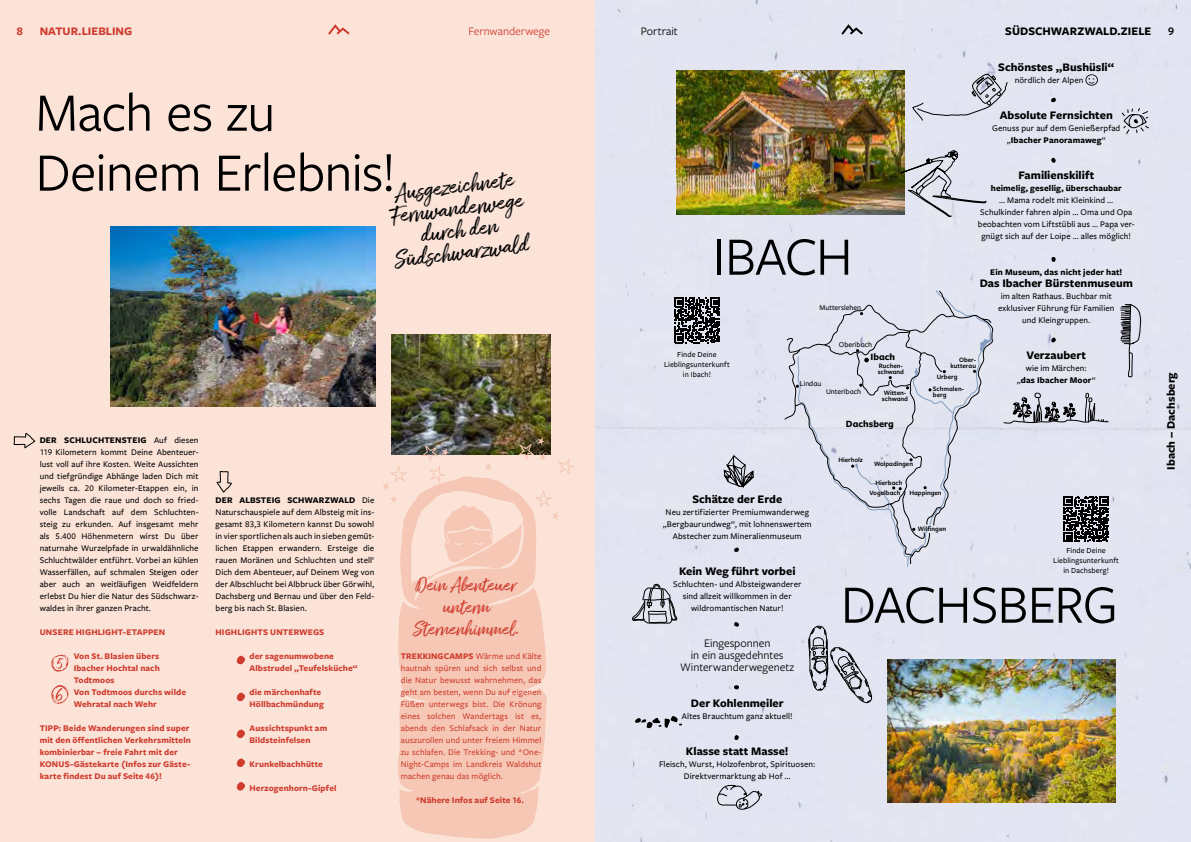
<style>
.page{position:relative;width:1191px;height:842px;background:#fbe3d8}
.page>*{position:absolute;margin:0;border:0;box-sizing:border-box;transform-origin:0 0}
.t1{font:56px/60px "Freight Sans Pro";letter-spacing:-.02em;color:#000}
.t2{font:24px/22px "Amithen";color:#000;text-align:center}
.t3{font:20px/22px "Amithen";color:#cf3c2e;text-align:center}
.t4{font:700 12px "Freight Sans Pro";color:#000}
.t5{font:12px/12px "Freight Sans Pro";letter-spacing:-.005em;color:#000;text-align:center}
.t6{font:700 12px "Freight Sans Pro";letter-spacing:.005em;color:#cf3c2e}
.t7{font:12px "Freight Sans Pro";letter-spacing:-.005em;color:#cf3c2e}
.t8{font:600 12px "Freight Sans Pro";color:#000}
.t9{font:700 9.9px "Freight Sans Pro";color:#000}
.t10{font:500 9px/12px "Freight Sans Pro";letter-spacing:.01em;color:#000;text-align:center}
.t11{font:700 9px/12px "Freight Sans Pro";letter-spacing:.01em;color:#cf3c2e}
.t12{font:500 9px/12px "Freight Sans Pro";letter-spacing:.01em;color:#cf3c2e;text-align:justify}
.t13{font:700 9px "Freight Sans Pro";letter-spacing:.01em;color:#000}
.t14{font:500 8px/10px "Freight Sans Pro";letter-spacing:.015em;color:#000;text-align:center}
.t15{font:500 7.7px "Freight Sans Pro";letter-spacing:-.005em;color:#000}
.t16{font:600 6.9px/6px "Freight Sans Pro";color:#000}
.s1{font-weight:700}
</style>
<div class="page">
<div style="left:595px;top:0;width:596px;height:842px;background:#e3e5f1"></div>
<img style="left:887px;top:659px;width:228px;height:144px">
<img style="left:676px;top:71px;width:228px;height:144px">
<img style="left:111px;top:226px;width:264px;height:181px">
<img style="left:391px;top:335px;width:159px;height:120px">
<svg style="left:783px;top:289px;width:210px;height:279px;background:#dcdeea"></svg>
<svg style="left:899px;top:150px;width:87px;height:67px;background:#c3c5cb"></svg>
<svg style="left:723px;top:441px;width:32px;height:54px;background:#b8bac4"></svg>
<svg style="left:911px;top:73px;width:97px;height:49px;background:#d1d3df"></svg>
<svg style="left:1120px;top:107px;width:30px;height:28px"></svg>
<svg style="left:1119px;top:303px;width:22px;height:162px;background:#cbcdd8"></svg>
<svg style="left:631px;top:583px;width:47px;height:63px;background:#c3c5ce"></svg>
<svg style="left:807px;top:624px;width:66px;height:91px;background:#c3c5cf"></svg>
<svg style="left:1002px;top:392px;width:107px;height:43px;background:#bcbec8"></svg>
<svg style="left:398px;top:476px;width:149px;height:363px;fill:#f5c7b4"></svg>
<svg style="left:444px;top:506px;width:49px;height:56px"></svg>
<svg style="left:1063px;top:496px;width:46px;height:46px;background:#3e3f42"></svg>
<svg style="left:674px;top:298px;width:46px;height:45px;background:#454649"></svg>
<svg style="left:1085px;top:74px;width:12px;height:12px"></svg>
<svg style="left:1051px;top:158px;width:4px;height:5px"></svg>
<svg style="left:1051px;top:257px;width:4px;height:5px"></svg>
<svg style="left:1051px;top:337px;width:5px;height:6px"></svg>
<svg style="left:1051px;top:98px;width:5px;height:5px"></svg>
<svg style="left:734px;top:547px;width:5px;height:5px"></svg>
<svg style="left:733px;top:622px;width:6px;height:5px"></svg>
<svg style="left:733px;top:685px;width:6px;height:4px"></svg>
<svg style="left:734px;top:735px;width:5px;height:5px"></svg>
<svg style="left:635px;top:716px;width:47px;height:12px"></svg>
<svg style="left:716px;top:784px;width:47px;height:26px"></svg>
<svg style="left:13px;top:433px;width:23px;height:16px"></svg>
<svg style="left:216px;top:471px;width:16px;height:22px"></svg>
<svg style="left:51px;top:655px;width:18px;height:17px"></svg>
<svg style="left:51px;top:685px;width:17px;height:19px"></svg>
<svg style="left:236px;top:655px;width:9px;height:10px"></svg>
<svg style="left:236px;top:692px;width:9px;height:10px"></svg>
<svg style="left:236px;top:729px;width:9px;height:9px"></svg>
<svg style="left:236px;top:758px;width:9px;height:9px"></svg>
<svg style="left:236px;top:782px;width:9px;height:9px"></svg>
<svg style="left:383px;top:466px;width:24px;height:37px"></svg>
<svg style="left:485px;top:463px;width:7px;height:7px"></svg>
<svg style="left:421px;top:443px;width:28px;height:40px"></svg>
<svg style="left:518px;top:437px;width:29px;height:24px"></svg>
<svg style="left:534px;top:483px;width:25px;height:37px"></svg>
<svg style="left:558px;top:459px;width:16px;height:15px"></svg>
<svg style="left:839px;top:23px;width:26px;height:14px"></svg>
<svg style="left:328px;top:24px;width:22px;height:11px"></svg>
<h3 class="t6" style="left:17px;top:23px;width:7px">8</h3>
<h3 class="t5" style="left:641px;top:24px;width:39px">Portrait</h3>
<h3 class="t4" style="left:1005px;top:23px;width:147px">SÜDSCHWARZWALD.ZIELE</h3>
<h3 class="t8" style="left:1168px;top:23px;width:7px">9</h3>
<h3 class="t6" style="left:40px;top:23px;width:94px">NATUR.LIEBLING</h3>
<h3 class="t7" style="left:468px;top:23px;width:83px">Fernwanderwege</h3>
<h1 class="t1" style="left:35px;top:80px;width:362px">Mach es zu<br>Deinem Erlebnis!</h1>
<h2 class="t2" style="left:386px;top:185px;width:136px;rotate:-7deg">Ausgezeichnete<br>Fernwanderwege durch den<br>Südschwarzwald</h2>
<p class="t10" style="left:40px;top:433px;width:160px;text-align:justify"><span class="s1">DER SCHLUCHTENSTEIG</span> Auf diesen 119 Kilometern kommt Deine Abenteuer&shy;lust voll auf ihre Kosten. Weite Aussichten und tiefgründige Abhänge laden Dich mit jeweils ca. 20 Kilometer-Etappen ein, in sechs Tagen die raue und doch so fried&shy;volle Landschaft auf dem Schluchten&shy;steig zu erkunden. Auf insgesamt mehr als 5.400 Höhenmetern wirst Du über naturnahe Wurzelpfade in urwaldähnliche Schluchtwälder entführt. Vorbei an kühlen Wasserfällen, auf schmalen Steigen oder aber auch an weitläufigen Weidfeldern erlebst Du hier die Natur des Südschwarz&shy;waldes in ihrer ganzen Pracht.</p>
<p class="t11" style="left:40px;top:625px;width:127px">UNSERE HIGHLIGHT-ETAPPEN</p>
<p class="t11" style="left:74px;top:649px;width:114px">Von St. Blasien übers<br>Ibacher Hochtal nach<br>Todtmoos<br>Von Todtmoos durchs wilde<br>Wehratal nach Wehr</p>
<p class="t11" style="left:40px;top:721px;width:153px">TIPP: Beide Wanderungen sind super mit den öffentlichen Verkehrsmitteln kombinierbar – freie Fahrt mit der KONUS-Gästekarte (Infos zur Gäste&shy;karte findest Du auf Seite 46)!</p>
<p class="t10" style="left:215px;top:493px;width:160px;text-align:justify"><span class="s1">DER ALBSTEIG SCHWARZWALD</span> Die Naturschauspiele auf dem Albsteig mit ins&shy;gesamt 83,3 Kilometern kannst Du sowohl in vier sportlichen als auch in sieben gemüt&shy;lichen Etappen erwandern. Ersteige die rauen Moränen und Schluchten und stell‘ Dich dem Abenteuer, auf Deinem Weg von der Albschlucht bei Albbruck über Görwihl, Dachsberg und Bernau und über den Feld&shy;berg bis nach St. Blasien.</p>
<p class="t11" style="left:215px;top:625px;width:110px">HIGHLIGHTS UNTERWEGS</p>
<p class="t11" style="left:249px;top:649px;width:110px">der sagenumwobene<br>Albstrudel „Teufelsküche“</p>
<p class="t11" style="left:249px;top:685px;width:76px">die märchenhafte<br>Höllbachmündung</p>
<p class="t11" style="left:249px;top:721px;width:79px">Aussichtspunkt am<br>Bildsteinfelsen</p>
<p class="t11" style="left:249px;top:757px;width:75px">Krunkelbachhütte</p>
<p class="t11" style="left:249px;top:781px;width:88px">Herzogenhorn-Gipfel</p>
<h3 class="t3" style="left:414px;top:575px;width:107px">Dein Abenteuer unterm<br>Sternenhimmel.</h3>
<p class="t12" style="left:401px;top:649px;width:142px"><span class="s1">TREKKINGCAMPS</span> Wärme und Kälte hautnah spüren und sich selbst und die Natur bewusst wahrnehmen, das geht am besten, wenn Du auf eigenen Füßen unterwegs bist. Die Krönung eines solchen Wandertags ist es, abends den Schlafsack in der Natur auszurollen und unter freiem Himmel zu schlafen. Die Trekking- und *One-Night-Camps im Landkreis Waldshut machen genau das möglich.</p>
<p class="t11" style="left:416px;top:793px;width:109px">*Nähere Infos auf Seite 16.</p>
<h1 class="t1" style="left:713px;top:224px;width:141px">IBACH</h1>
<p class="t15" style="left:819px;top:302px;width:43px">Mutterslehen</p>
<p class="t14" style="left:664px;top:349px;width:67px">Finde Deine<br>Lieblingsunterkunft in Ibach!</p>
<p class="t15" style="left:838px;top:339px;width:35px">Oberibach</p>
<p class="t9" style="left:870px;top:349px;width:26px">Ibach</p>
<p class="t15" style="left:800px;top:378px;width:23px">Lindau</p>
<p class="t15" style="left:826px;top:386px;width:37px">Unteribach</p>
<p class="t16" style="left:878px;top:363px;width:28px">Ruchen&shy;schwand</p>
<p class="t16" style="left:882px;top:390px;width:28px">Witten&shy;schwand</p>
<p class="t9" style="left:846px;top:417px;width:49px">Dachsberg</p>
<p class="t16" style="left:838px;top:457px;width:26px">Hierholz</p>
<p class="t16" style="left:874px;top:461px;width:41px">Wolpadingen</p>
<p class="t16" style="left:875px;top:479px;width:28px">Hierbach</p>
<h3 class="t4" style="left:998px;top:59px;width:118px">Schönstes „Bushüsli“</h3>
<p class="t10" style="left:1014px;top:73px;width:70px">nördlich der Alpen</p>
<h3 class="t4" style="left:999px;top:107px;width:115px">Absolute Fernsichten</h3>
<p class="t10" style="left:992px;top:121px;width:130px">Genuss pur auf dem Genießerpfad „<span class="s1">Ibacher Panoramaweg</span>“</p>
<h3 class="t4" style="left:1018px;top:167px;width:77px">Familienskilift</h3>
<p class="t13" style="left:990px;top:182px;width:132px">heimelig, gesellig, überschaubar</p>
<p class="t10" style="left:978px;top:193px;width:158px">… Mama rodelt mit Kleinkind … Schulkinder fahren alpin … Oma und Opa beobachten vom Liftstübli aus … Papa ver&shy;gnügt sich auf der Loipe … alles möglich!</p>
<p class="t13" style="left:990px;top:266px;width:133px">Ein Museum, das nicht jeder hat!</p>
<h3 class="t4" style="left:979px;top:275px;width:155px">Das Ibacher Bürstenmuseum</h3>
<p class="t10" style="left:998px;top:289px;width:118px">im alten Rathaus. Buchbar mit exklusiver Führung für Familien und Kleingruppen.</p>
<h3 class="t4" style="left:1026px;top:347px;width:61px">Verzaubert</h3>
<p class="t10" style="left:1016px;top:361px;width:80px">wie im Märchen: „<span class="s1">das Ibacher Moor</span>“</p>
<p class="t16" style="left:950px;top:357px;width:27px;text-align:right">Ober&shy;kutterau</p>
<p class="t16" style="left:933px;top:386px;width:33px">Schmalen&shy;berg</p>
<p class="t16" style="left:936px;top:373px;width:22px">Urberg</p>
<h3 class="t4" style="left:692px;top:491px;width:91px">Schätze der Erde</h3>
<p class="t10" style="left:663px;top:505px;width:150px">Neu zertifizierter Premiumwanderweg „Bergbaurundweg“, mit lohnenswertem<br>Abstecher zum Mineralienmuseum</p>
<h3 class="t4" style="left:679px;top:563px;width:118px">Kein Weg führt vorbei</h3>
<p class="t10" style="left:673px;top:577px;width:130px">Schluchten- und Albsteigwanderer sind allzeit willkommen in der wildromantischen Natur!</p>
<h3 class="t5" style="left:680px;top:636px;width:115px">Eingesponnen<br>in ein ausgedehntes<br>Winterwanderwegenetz</h3>
<h3 class="t4" style="left:691px;top:695px;width:94px">Der Kohlenmeiler</h3>
<p class="t10" style="left:682px;top:709px;width:112px">Altes Brauchtum ganz aktuell!</p>
<h3 class="t4" style="left:686px;top:743px;width:104px">Klasse statt Masse!</h3>
<p class="t10" style="left:659px;top:757px;width:158px">Fleisch, Wurst, Holzofenbrot, Spirituosen:<br>Direktvermarktung ab Hof …</p>
<p class="t16" style="left:869px;top:490px;width:32px">Vogelbach</p>
<p class="t16" style="left:909px;top:490px;width:34px">Happingen</p>
<p class="t16" style="left:917px;top:526px;width:30px">Wilfingen</p>
<p class="t14" style="left:1053px;top:545px;width:67px">Finde Deine<br>Lieblingsunterkunft in Dachsberg!</p>
<h1 class="t1" style="left:841px;top:572px;width:278px">DACHSBERG</h1>
<h3 class="t4" style="left:1162px;top:470px;width:99px;rotate:-90deg">Ibach – Dachsberg</h3>
</div>
